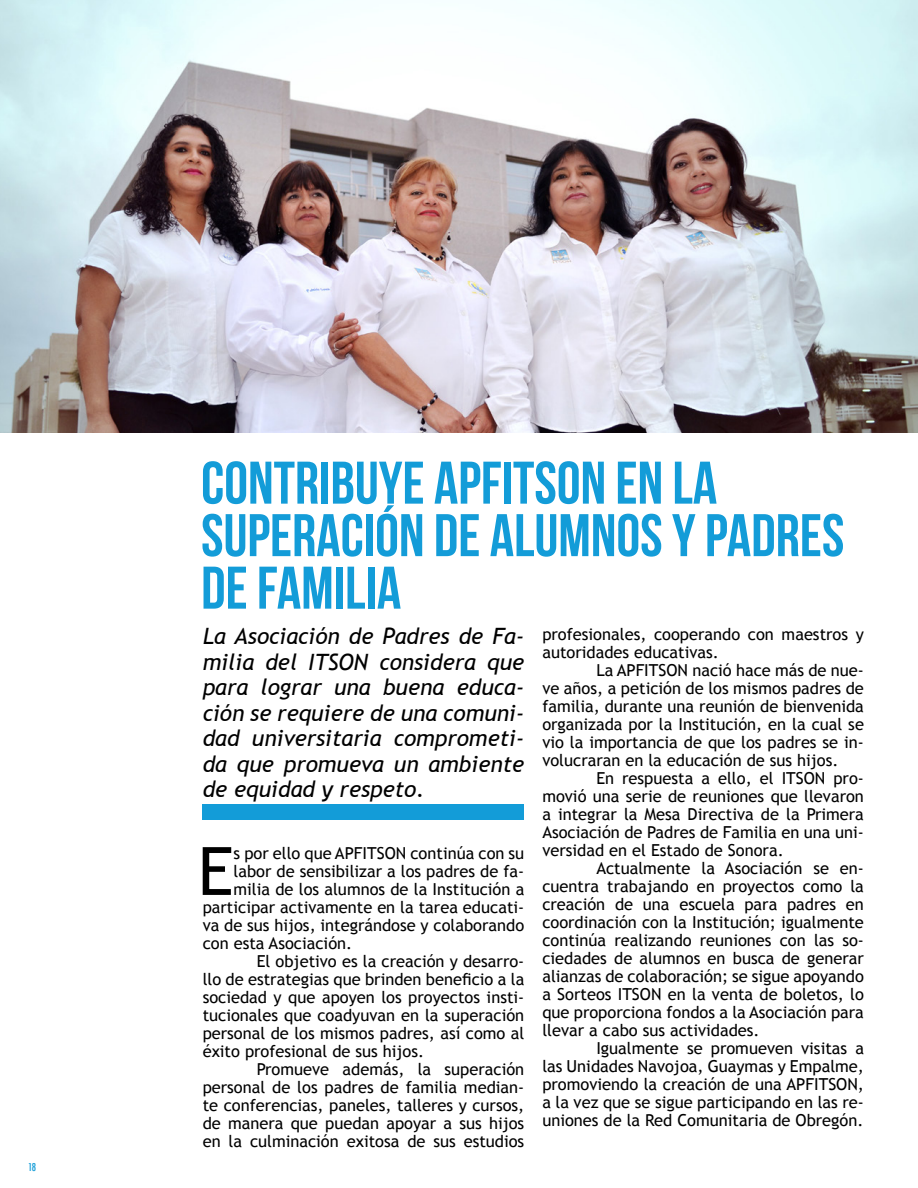
<style>
.page{position:relative;width:918px;height:1188px;background:#fff}
.page>*{position:absolute;margin:0;border:0;box-sizing:border-box;transform-origin:0 0}
.t1{font:66.75px "Trebuchet MS";color:#000}
.t2{font:60px/52.5px "Bebas Neue";color:#139cd8}
.t3{font:italic 22.5px/25.5px "Trebuchet MS";color:#000;text-align:justify}
.t4{font:16.5px/18px "Trebuchet MS";color:#000;text-align:justify}
.t5{font:500 condensed 10.5px "Futura";color:#139cd8}
</style>
<div class="page">
<img style="left:0;top:0;width:918px;height:432px">
<div style="left:202px;top:804px;width:322px;height:15px;background:#139cd8"></div>
<p class="t5" style="left:28px;top:1160px;width:10px">18</p>
<h2 class="t2" style="left:201px;top:456px;width:645px">CONTRIBUYE APFITSON EN LA<br>SUPERACIÓN DE ALUMNOS Y PADRES<br>DE FAMILIA</h2>
<h3 class="t3" style="left:203px;top:624px;width:323px">La Asociación de Padres de Fa&shy;milia del ITSON considera que para lograr una buena educa&shy;ción se requiere de una comuni&shy;dad universitaria comprometi&shy;da que promueva un ambiente de equidad y respeto.</h3>
<p class="t4" style="left:542px;top:625px;width:323px">profesionales, cooperando con maestros y autoridades educativas.</p>
<p class="t4" style="left:542px;top:661px;width:323px;text-indent:54px">La APFITSON nació hace más de nue&shy;ve años, a petición de los mismos padres de familia, durante una reunión de bienvenida organizada por la Institución, en la cual se vio la importancia de que los padres se in&shy;volucraran en la educación de sus hijos.</p>
<p class="t4" style="left:542px;top:769px;width:323px;text-indent:54px">En respuesta a ello, el ITSON pro&shy;movió una serie de reuniones que llevaron a integrar la Mesa Directiva de la Primera Asociación de Padres de Familia en una uni&shy;versidad en el Estado de Sonora.</p>
<p class="t4" style="left:542px;top:859px;width:323px;text-indent:54px">Actualmente la Asociación se en&shy;cuentra trabajando en proyectos como la creación de una escuela para padres en coordinación con la Institución; igualmente continúa realizando reuniones con las so&shy;ciedades de alumnos en busca de generar alianzas de colaboración; se sigue apoyando a Sorteos ITSON en la venta de boletos, lo que proporciona fondos a la Asociación para llevar a cabo sus actividades.</p>
<p class="t4" style="left:542px;top:1039px;width:323px;text-indent:54px">Igualmente se promueven visitas a las Unidades Navojoa, Guaymas y Empalme, promoviendo la creación de una APFITSON, a la vez que se sigue participando en las re&shy;uniones de la Red Comunitaria de Obregón.</p>
<h1 class="t1" style="left:198px;top:832px;width:37px">E</h1>
<p class="t4" style="left:234px;top:844px;width:292px">s por ello que APFITSON continúa con su</p>
<p class="t4" style="left:234px;top:862px;width:292px">labor de sensibilizar a los padres de fa-</p>
<p class="t4" style="left:234px;top:880px;width:292px">milia de los alumnos de la Institución a</p>
<p class="t4" style="left:203px;top:898px;width:323px">participar activamente en la tarea educati-</p>
<p class="t4" style="left:203px;top:916px;width:323px">va de sus hijos, integrándose y colaborando</p>
<p class="t4" style="left:203px;top:934px;width:151px">con esta Asociación.</p>
<p class="t4" style="left:257px;top:952px;width:269px">El objetivo es la creación y desarro-</p>
<p class="t4" style="left:203px;top:970px;width:323px">llo de estrategias que brinden beneficio a la</p>
<p class="t4" style="left:203px;top:988px;width:323px">sociedad y que apoyen los proyectos insti-</p>
<p class="t4" style="left:203px;top:1006px;width:323px">tucionales que coadyuvan en la superación</p>
<p class="t4" style="left:203px;top:1024px;width:323px">personal de los mismos padres, así como al</p>
<p class="t4" style="left:203px;top:1042px;width:223px">éxito profesional de sus hijos.</p>
<p class="t4" style="left:257px;top:1060px;width:269px">Promueve además, la superación</p>
<p class="t4" style="left:203px;top:1078px;width:323px">personal de los padres de familia median-</p>
<p class="t4" style="left:203px;top:1096px;width:323px">te conferencias, paneles, talleres y cursos,</p>
<p class="t4" style="left:203px;top:1114px;width:323px">de manera que puedan apoyar a sus hijos</p>
<p class="t4" style="left:203px;top:1132px;width:323px">en la culminación exitosa de sus estudios</p>
</div>
